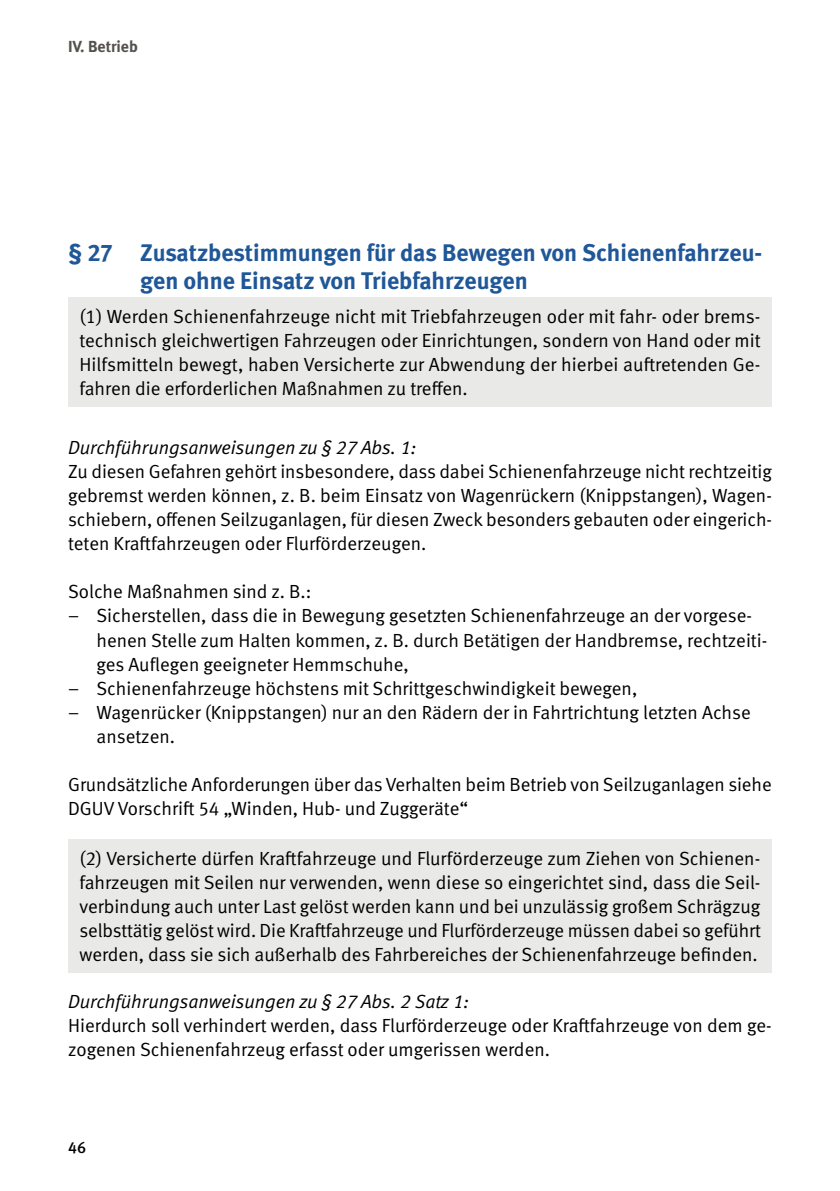
<style>
.page{position:relative;width:840px;height:1191px;background:#fff}
.page>*{position:absolute;margin:0;border:0;box-sizing:border-box;transform-origin:0 0}
.t1{font:700 24px/28px "DGUV Meta";color:#1f5798}
.t2{font:19px/24px "DGUV Meta";color:#000}
.t3{font:italic 19px "DGUV Meta";color:#000}
.t4{font:700 16px "DGUV Meta";color:#55524e}
.t5{font:500 16px "DGUV Meta";color:#000}
</style>
<div class="page">
<div style="left:68px;top:297px;width:703px;height:110px;background:#e9e9e8"></div>
<div style="left:68px;top:839px;width:703px;height:133px;background:#e9e9e8"></div>
<p class="t4" style="left:68px;top:37px;width:71px">IV. Betrieb</p>
<p class="t1" style="left:140px;top:239px;width:623px;text-indent:-72px">§ 27 Zusatzbestimmungen für das Bewegen von Schienenfahrzeu&shy;gen ohne Einsatz von Triebfahrzeugen</p>
<p class="t2" style="left:79px;top:305px;width:682px;text-align:justify">(1) Werden Schienenfahrzeuge nicht mit Triebfahrzeugen oder mit fahr- oder brems&shy;technisch gleichwertigen Fahrzeugen oder Einrichtungen, sondern von Hand oder mit Hilfsmitteln bewegt, haben Versicherte zur Abwendung der hierbei auftretenden Ge&shy;fahren die erforderlichen Maßnahmen zu treffen.</p>
<p class="t3" style="left:68px;top:436px;width:350px">Durchführungsanweisungen zu § 27 Abs. 1:</p>
<p class="t2" style="left:68px;top:460px;width:705px;text-align:justify">Zu diesen Gefahren gehört insbesondere, dass dabei Schienenfahrzeuge nicht rechtzeitig gebremst werden können, z. B. beim Einsatz von Wagenrückern (Knippstangen), Wagen&shy;schiebern, offenen Seilzuganlagen, für diesen Zweck besonders gebauten oder eingerich&shy;teten Kraftfahrzeugen oder Flurförderzeugen.</p>
<p class="t2" style="left:68px;top:580px;width:245px">Solche Maßnahmen sind z. B.:</p>
<p class="t2" style="left:96px;top:604px;width:672px;text-indent:-28px">– Sicherstellen, dass die in Bewegung gesetzten Schienenfahrzeuge an der vorgese&shy;henen Stelle zum Halten kommen, z. B. durch Betätigen der Handbremse, rechtzeiti&shy;ges Auflegen geeigneter Hemmschuhe,</p>
<p class="t2" style="left:68px;top:676px;width:570px">– Schienenfahrzeuge höchstens mit Schrittgeschwindigkeit bewegen,</p>
<p class="t2" style="left:96px;top:700px;width:655px;text-indent:-28px">– Wagenrücker (Knippstangen) nur an den Rädern der in Fahrtrichtung letzten Achse ansetzen.</p>
<p class="t2" style="left:68px;top:773px;width:704px">Grundsätzliche Anforderungen über das Verhalten beim Betrieb von Seilzuganlagen siehe<br>DGUV Vorschrift 54 „Winden, Hub- und Zuggeräte“</p>
<p class="t2" style="left:79px;top:847px;width:682px;text-align:justify">(2) Versicherte dürfen Kraftfahrzeuge und Flurförderzeuge zum Ziehen von Schienen&shy;fahrzeugen mit Seilen nur verwenden, wenn diese so eingerichtet sind, dass die Seil&shy;verbindung auch unter Last gelöst werden kann und bei unzulässig großem Schrägzug selbsttätig gelöst wird. Die Kraftfahrzeuge und Flurförderzeuge müssen dabei so geführt werden, dass sie sich außerhalb des Fahrbereiches der Schienenfahrzeuge befinden.</p>
<p class="t3" style="left:68px;top:990px;width:402px">Durchführungsanweisungen zu § 27 Abs. 2 Satz 1:</p>
<p class="t2" style="left:68px;top:1014px;width:704px">Hierdurch soll verhindert werden, dass Flurförderzeuge oder Kraftfahrzeuge von dem ge&shy;zogenen Schienenfahrzeug erfasst oder umgerissen werden.</p>
<p class="t5" style="left:68px;top:1137px;width:19px">46</p>
</div>
